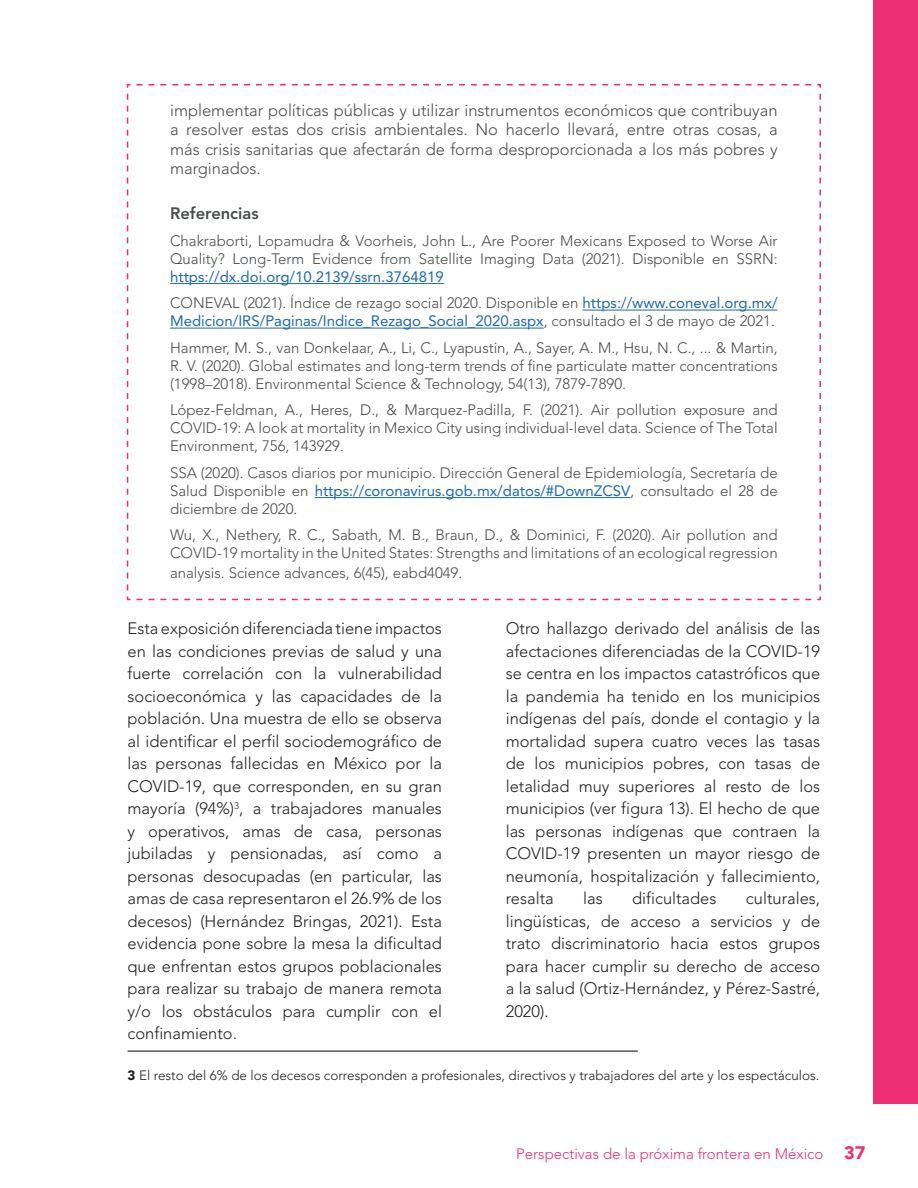
<style>
.page{position:relative;width:918px;height:1188px;background:#fff}
.page>*{position:absolute;margin:0;border:0;box-sizing:border-box;transform-origin:0 0}
.Texto{font:300 16.5px/22.5px "Avenir";color:#231f20;text-align:justify}
.Cuadro_texto{font:300 16.5px/19.5px "Avenir";color:#494c4d;text-align:justify}
.Cuadro_texto-2{font:800 16.5px "Avenir";color:#494c4d}
.Cuadro_texto-3{font:300 15px/18px "Avenir";color:#494c4d;text-align:justify}
.t1{font:300 15px "Avenir";color:#ee2d77}
.Cita{font:300 13.5px "Avenir";color:#231f20}
.s1{font-weight:400;color:#1b69b4}
.s2{font-weight:900}
.s3{font-weight:900;font-size:18px}
</style>
<div class="page">
<svg style="left:126px;top:84px;width:695px;height:517px"></svg>
<hr style="left:170px;top:283px;width:274px;height:1px;background:#1b69b4">
<hr style="left:583px;top:310px;width:195px;height:1px;background:#1b69b4">
<hr style="left:170px;top:328px;width:374px;height:1px;background:#1b69b4">
<hr style="left:315px;top:497px;width:315px;height:1px;background:#1b69b4">
<hr style="left:128px;top:1051px;width:510px;height:1px;background:#231f20">
<div style="left:873px;top:0;width:45px;height:1104px;background:#ee2d77"></div>
<p class="Cuadro_texto" style="left:170px;top:101px;width:609px">implementar políticas públicas y utilizar instrumentos económicos que contribuyan a resolver estas dos crisis ambientales. No hacerlo llevará, entre otras cosas, a más crisis sanitarias que afectarán de forma desproporcionada a los más pobres y marginados.</p>
<p class="Cuadro_texto-2" style="left:170px;top:201px;width:90px">Referencias</p>
<p class="Cuadro_texto-3" style="left:170px;top:232px;width:609px">Chakraborti, Lopamudra &amp; Voorheis, John L., Are Poorer Mexicans Exposed to Worse Air Quality? Long-Term Evidence from Satellite Imaging Data (2021). Disponible en SSRN: <span class="s1">https://dx.doi.org/10.2139/ssrn.3764819</span></p>
<p class="Cuadro_texto-3" style="left:170px;top:295px;width:609px">CONEVAL (2021). Índice de rezago social 2020. Disponible en <span class="s1">https://www.coneval.org.mx/<br>Medicion/IRS/Paginas/Indice_Rezago_Social_2020.aspx</span>, consultado el 3 de mayo de 2021.</p>
<p class="Cuadro_texto-3" style="left:170px;top:339px;width:609px">Hammer, M. S., van Donkelaar, A., Li, C., Lyapustin, A., Sayer, A. M., Hsu, N. C., ... &amp; Martin, R. V. (2020). Global estimates and long-term trends of fine particulate matter concentrations (1998–2018). Environmental Science &amp; Technology, 54(13), 7879-7890.</p>
<p class="Cuadro_texto-3" style="left:170px;top:402px;width:609px">López-Feldman, A., Heres, D., &amp; Marquez-Padilla, F. (2021). Air pollution exposure and COVID-19: A look at mortality in Mexico City using individual-level data. Science of The Total Environment, 756, 143929.</p>
<p class="Cuadro_texto-3" style="left:170px;top:464px;width:609px">SSA (2020). Casos diarios por municipio. Dirección General de Epidemiología, Secretaría de Salud Disponible en <span class="s1">https://coronavirus.gob.mx/datos/#DownZCSV</span>, consultado el 28 de diciembre de 2020.</p>
<p class="Cuadro_texto-3" style="left:170px;top:527px;width:609px">Wu, X., Nethery, R. C., Sabath, M. B., Braun, D., &amp; Dominici, F. (2020). Air pollution and<br>COVID-19 mortality in the United States: Strengths and limitations of an ecological regression</p>
<p class="Cuadro_texto-3" style="left:170px;top:564px;width:294px">analysis. Science advances, 6(45), eabd4049.</p>
<p class="Texto" style="left:128px;top:618px;width:316px">Esta exposición diferenciada tiene impactos en las condiciones previas de salud y una fuerte correlación con la vulnerabilidad socioeconómica y las capacidades de la población. Una muestra de ello se observa al identificar el perfil sociodemográfico de las personas fallecidas en México por la COVID-19, que corresponden, en su gran mayoría (94%)<sup>3</sup>, a trabajadores manuales y operativos, amas de casa, personas jubiladas y pensionadas, así como a personas desocupadas (en particular, las amas de casa representaron el 26.9% de los decesos) (Hernández Bringas, 2021). Esta evidencia pone sobre la mesa la dificultad que enfrentan estos grupos poblacionales para realizar su trabajo de manera remota y/o los obstáculos para cumplir con el confinamiento.</p>
<p class="Texto" style="left:506px;top:618px;width:316px">Otro hallazgo derivado del análisis de las afectaciones diferenciadas de la COVID-19 se centra en los impactos catastróficos que la pandemia ha tenido en los municipios indígenas del país, donde el contagio y la mortalidad supera cuatro veces las tasas de los municipios pobres, con tasas de letalidad muy superiores al resto de los municipios (ver figura 13). El hecho de que las personas indígenas que contraen la COVID-19 presenten un mayor riesgo de neumonía, hospitalización y fallecimiento, resalta</p>
<p class="Texto" style="left:583px;top:888px;width:21px">las</p>
<p class="Texto" style="left:632px;top:888px;width:86px">dificultades</p>
<p class="Texto" style="left:506px;top:888px;width:316px;text-indent:240px">culturales, lingüísticas, de acceso a servicios y de trato discriminatorio hacia estos grupos para hacer cumplir su derecho de acceso a la salud (Ortiz-Hernández, y Pérez-Sastré, 2020).</p>
<p class="Cita" style="left:128px;top:1065px;width:693px"><span class="s2">3</span> El resto del 6% de los decesos corresponden a profesionales, directivos y trabajadores del arte y los espectáculos.</p>
<p class="t1" style="left:516px;top:1143px;width:351px">Perspectivas de la próxima frontera en México <span class="s3">37</span></p>
</div>
